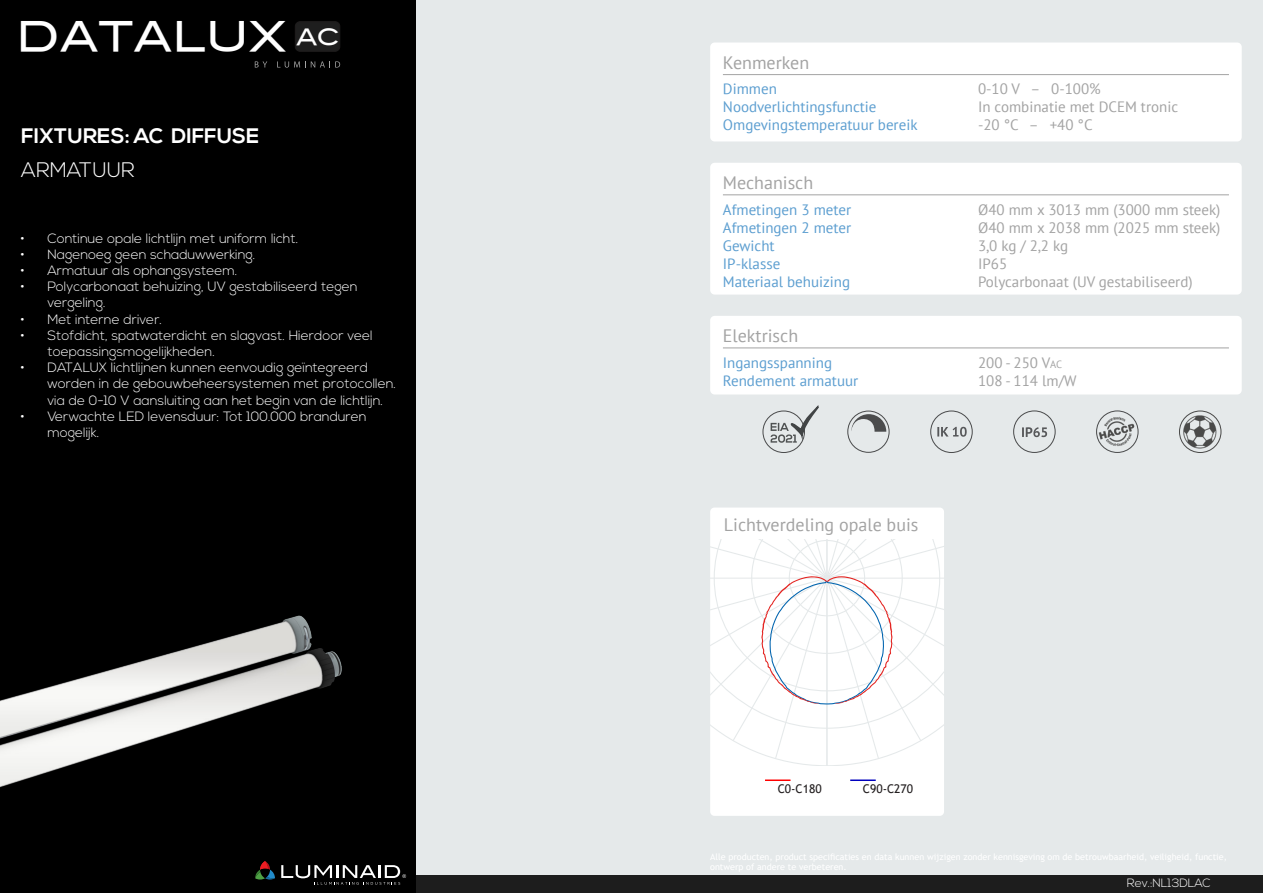
<style>
.page{position:relative;width:1263px;height:893px;background:#fff}
.page>*{position:absolute;margin:0;border:0;box-sizing:border-box;transform-origin:0 0}
.t1{font:40.95px "Blair Md ITCTT Medium";color:#fff}
.t2{font:700 21px "Nexa";color:#fff}
.t3{font:300 21px "Nexa";color:#fff}
.t4{font:18px "PT Sans";color:#a3a3a3}
.t5{font:15px "PT Sans";color:#a3a3a3}
.t6{font:15px/18px "PT Sans";color:#5c9ed0}
.t7{font:300 13.5px/16.2px "Nexa";color:#fff}
.t8{font:12px "Trebuchet MS";color:#231f20}
.t9{font:300 12px "Nexa";color:#fff}
.s1{font-size:22.5px}
.s2{font-size:10.5px}
</style>
<div class="page">
<div style="left:0;top:0;width:417px;height:893px;background:#000"></div>
<div style="left:417px;top:0;width:846px;height:893px;background:#e5e9ea"></div>
<div style="left:417px;top:876px;width:846px;height:17px;background:#1d1d1d"></div>
<img style="left:0;top:527px;width:417px;height:334px">
<div style="left:710px;top:316px;width:532px;height:78px;background:#fff;border-radius:4px"></div>
<div style="left:710px;top:163px;width:532px;height:132px;background:#fff;border-radius:4px"></div>
<div style="left:710px;top:43px;width:532px;height:98px;background:#fff;border-radius:4px"></div>
<div style="left:710px;top:508px;width:234px;height:308px;background:#fff;border-radius:4px"></div>
<hr style="left:826px;top:540px;width:1px;height:226px;background:#e5e9ea">
<svg style="left:710px;top:540px;width:234px;height:220px"></svg>
<hr style="left:765px;top:779px;width:25px;height:2px;background:#f00">
<hr style="left:850px;top:779px;width:26px;height:2px;background:#0000be">
<svg style="left:1022px;top:427px;width:25px;height:10px"></svg>
<div style="left:1013px;top:410px;width:43px;height:43px;border:1px solid #4b4c4d;border-radius:50%"></div>
<svg style="left:937px;top:427px;width:30px;height:10px"></svg>
<div style="left:930px;top:410px;width:43px;height:43px;border:1px solid #4b4c4d;border-radius:50%"></div>
<svg style="left:851px;top:414px;width:35px;height:18px"></svg>
<div style="left:847px;top:411px;width:43px;height:42px;border:1px solid #4b4c4d;border-radius:50%"></div>
<div style="left:1179px;top:410px;width:42px;height:43px;border:1px solid #4a4a49;border-radius:50%"></div>
<div style="left:1096px;top:410px;width:42px;height:43px;border:1px solid #4b4c4d;border-radius:50%"></div>
<img style="left:1096px;top:410px;width:43px;height:41px">
<img style="left:1182px;top:414px;width:36px;height:35px">
<div style="left:762px;top:410px;width:43px;height:43px;border:1px solid #4b4c4d;border-radius:50%"></div>
<svg style="left:771px;top:394px;width:58px;height:50px"></svg>
<hr style="left:723px;top:348px;width:506px;height:1px;background:#a3a3a3">
<hr style="left:723px;top:195px;width:506px;height:1px;background:#a3a3a3">
<hr style="left:723px;top:74px;width:506px;height:1px;background:#a3a3a3">
<svg style="left:281px;top:865px;width:125px;height:20px"></svg>
<svg style="left:255px;top:861px;width:20px;height:19px"></svg>
<svg style="left:255px;top:61px;width:12px;height:7px"></svg>
<svg style="left:277px;top:61px;width:63px;height:7px"></svg>
<div style="left:295px;top:22px;width:45px;height:29px;background:#1e1e1e;border-radius:5px"></div>
<div style="left:295px;top:21px;width:45px;height:31px;border:1px solid #1e1c1c;border-radius:5px"></div>
<h1 class="t1" style="left:16px;top:11px;width:325px">DATALUX <span class="s1">AC</span></h1>
<p class="t2" style="left:21px;top:124px;width:240px">FIXTURES: AC DIFFUSE</p>
<p class="t3" style="left:21px;top:158px;width:115px">ARMATUUR</p>
<p class="t7" style="left:20px;top:230px;width:279px">• Continue opale lichtlijn met uniform licht.</p>
<p class="t7" style="left:20px;top:247px;width:237px">• Nagenoeg geen schaduwwerking.</p>
<p class="t7" style="left:20px;top:263px;width:218px">• Armatuur als ophangsysteem.</p>
<p class="t7" style="left:47px;top:279px;width:312px;text-indent:-27px">• Polycarbonaat behuizing, UV gestabiliseerd tegen vergeling.</p>
<p class="t7" style="left:20px;top:311px;width:143px">• Met interne driver.</p>
<p class="t7" style="left:47px;top:328px;width:327px;text-indent:-27px">• Stofdicht, spatwaterdicht en slagvast. Hierdoor veel toepassingsmogelijkheden.</p>
<p class="t7" style="left:47px;top:360px;width:350px;text-indent:-27px">• DATALUX lichtlijnen kunnen eenvoudig geïntegreerd worden in de gebouwbeheersystemen met protocollen. via de 0-10 V aansluiting aan het begin van de lichtlijn.</p>
<p class="t7" style="left:47px;top:409px;width:321px;text-indent:-27px">• Verwachte LED levensduur: Tot 100.000 branduren mogelijk.</p>
<p class="t4" style="left:723px;top:51px;width:88px">Kenmerken</p>
<p class="t6" style="left:723px;top:80px;width:155px">Dimmen<br>Noodverlichtingsfunctie</p>
<p class="t6" style="left:723px;top:116px;width:196px">Omgevingstemperatuur bereik</p>
<p class="t4" style="left:723px;top:171px;width:92px">Mechanisch</p>
<p class="t6" style="left:723px;top:200px;width:130px">Afmetingen 3 meter</p>
<p class="t6" style="left:723px;top:218px;width:130px">Afmetingen 2 meter</p>
<p class="t6" style="left:723px;top:236px;width:53px">Gewicht</p>
<p class="t6" style="left:723px;top:254px;width:59px">IP-klasse</p>
<p class="t6" style="left:723px;top:272px;width:129px">Materiaal behuizing</p>
<p class="t4" style="left:723px;top:325px;width:77px">Elektrisch</p>
<p class="t6" style="left:723px;top:353px;width:111px">Ingangsspanning</p>
<p class="t6" style="left:723px;top:371px;width:137px">Rendement armatuur</p>
<p class="t4" style="left:724px;top:513px;width:196px">Lichtverdeling opale buis</p>
<p class="t5" style="left:978px;top:80px;width:124px">0-10 V – 0-100%</p>
<p class="t5" style="left:978px;top:98px;width:202px">In combinatie met DCEM tronic</p>
<p class="t5" style="left:978px;top:116px;width:116px">-20 °C – +40 °C</p>
<p class="t5" style="left:978px;top:200px;width:244px">Ø40 mm x 3013 mm (3000 mm steek)</p>
<p class="t5" style="left:978px;top:218px;width:244px">Ø40 mm x 2038 mm (2025 mm steek)</p>
<p class="t5" style="left:978px;top:236px;width:91px">3,0 kg / 2,2 kg</p>
<p class="t5" style="left:978px;top:254px;width:31px">IP65</p>
<p class="t5" style="left:978px;top:272px;width:216px">Polycarbonaat (UV gestabiliseerd)</p>
<p class="t5" style="left:978px;top:353px;width:86px">200 - 250 V<span class="s2">AC</span></p>
<p class="t5" style="left:978px;top:371px;width:100px">108 - 114 lm/W</p>
<p class="t8" style="left:778px;top:781px;width:45px">C0-C180</p>
<p class="t8" style="left:863px;top:781px;width:52px">C90-C270</p>
<p class="t9" style="left:1127px;top:876px;width:85px">Rev.:NL13DLAC</p>
</div>
